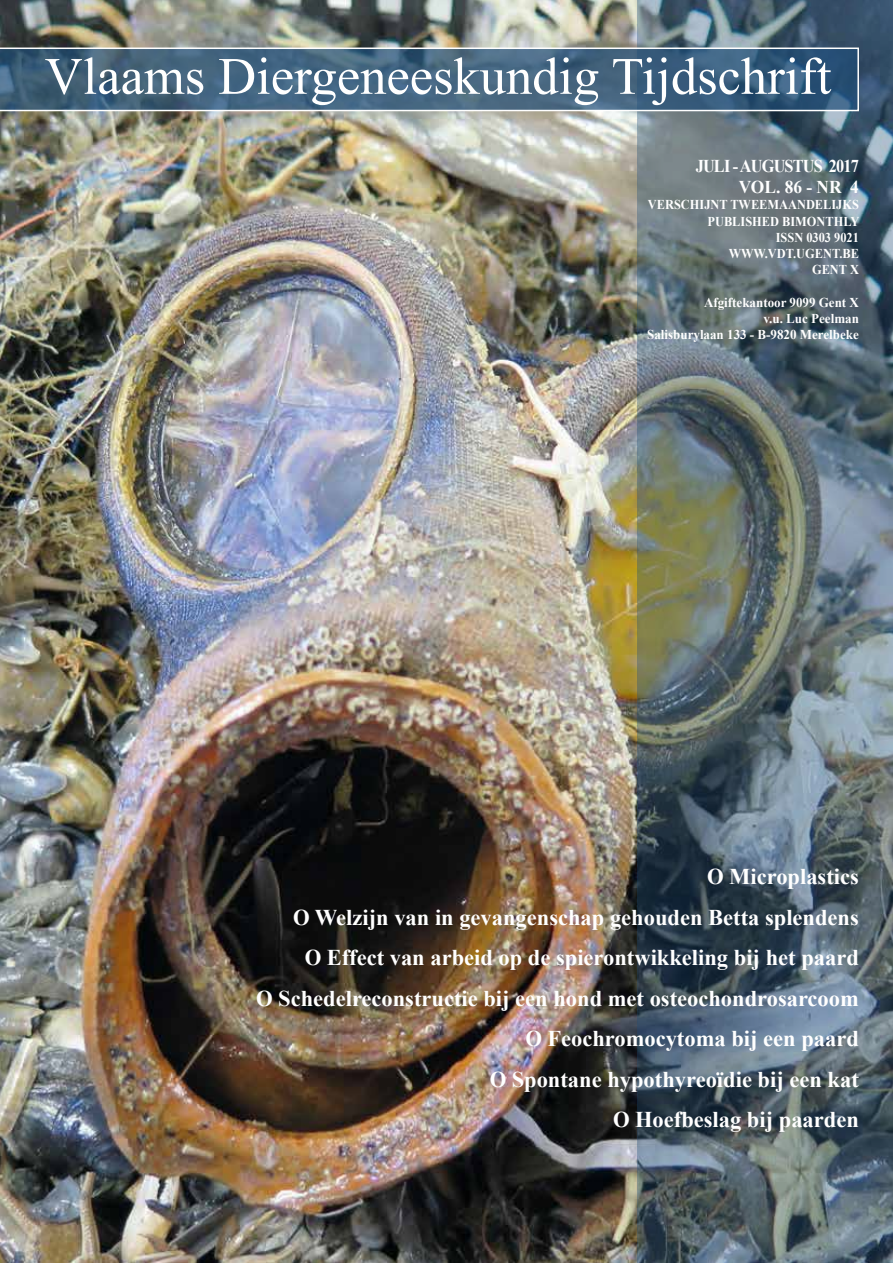
<style>
.page{position:relative;width:893px;height:1263px;background:#fff}
.page>*{position:absolute;margin:0;border:0;box-sizing:border-box;transform-origin:0 0}
.t1{font:52.5px "Times New Roman";color:#fff}
.t2{font:700 22.5px/40.5px "Times New Roman";color:#fff;text-align:right;scale:.95 1}
.t3{font:700 18px/21.6px "Times New Roman";letter-spacing:-.05em;color:#fff;text-align:right;scale:.91 1}
.t4{font:700 13.5px/16.2px "Times New Roman";color:#fff;text-align:right;scale:.92 1}
.t5{font:700 13.5px/16.2px "Times New Roman";color:#fff;text-align:right;scale:.96 1}
</style>
<div class="page">
<img style="left:0;top:0;width:637px;height:1263px">
<img style="left:637px;top:0;width:256px;height:1263px">
<svg style="left:0;top:48px;width:859px;height:63px;background:#466782"></svg>
<h1 class="t1" style="left:45px;top:41px;width:788px">Vlaams Diergeneeskundig Tijdschrift</h1>
<p class="t3" style="left:696px;top:154px;width:181px">JULI - AUGUSTUS 2017<br>VOL. 86 - NR 4</p>
<p class="t4" style="left:648px;top:196px;width:231px">VERSCHIJNT TWEEMAANDELIJKS<br>PUBLISHED BIMONTHLY<br>ISSN 0303 9021<br>WWW.VDT.UGENT.BE<br>GENT X</p>
<p class="t5" style="left:647px;top:294px;width:222px">Afgiftekantoor 9099 Gent X<br>v.u. Luc Peelman<br>Salisburylaan 133 - B-9820 Merelbeke</p>
<p class="t2" style="left:256px;top:856px;width:636px">O Microplastics<br>O Welzijn van in gevangenschap gehouden Betta splendens<br>O Effect van arbeid op de spierontwikkeling bij het paard<br>O Schedelreconstructie bij een hond met osteochondrosarcoom O Feochromocytoma bij een paard<br>O Spontane hypothyreoïdie bij een kat<br>O Hoefbeslag bij paarden</p>
</div>
